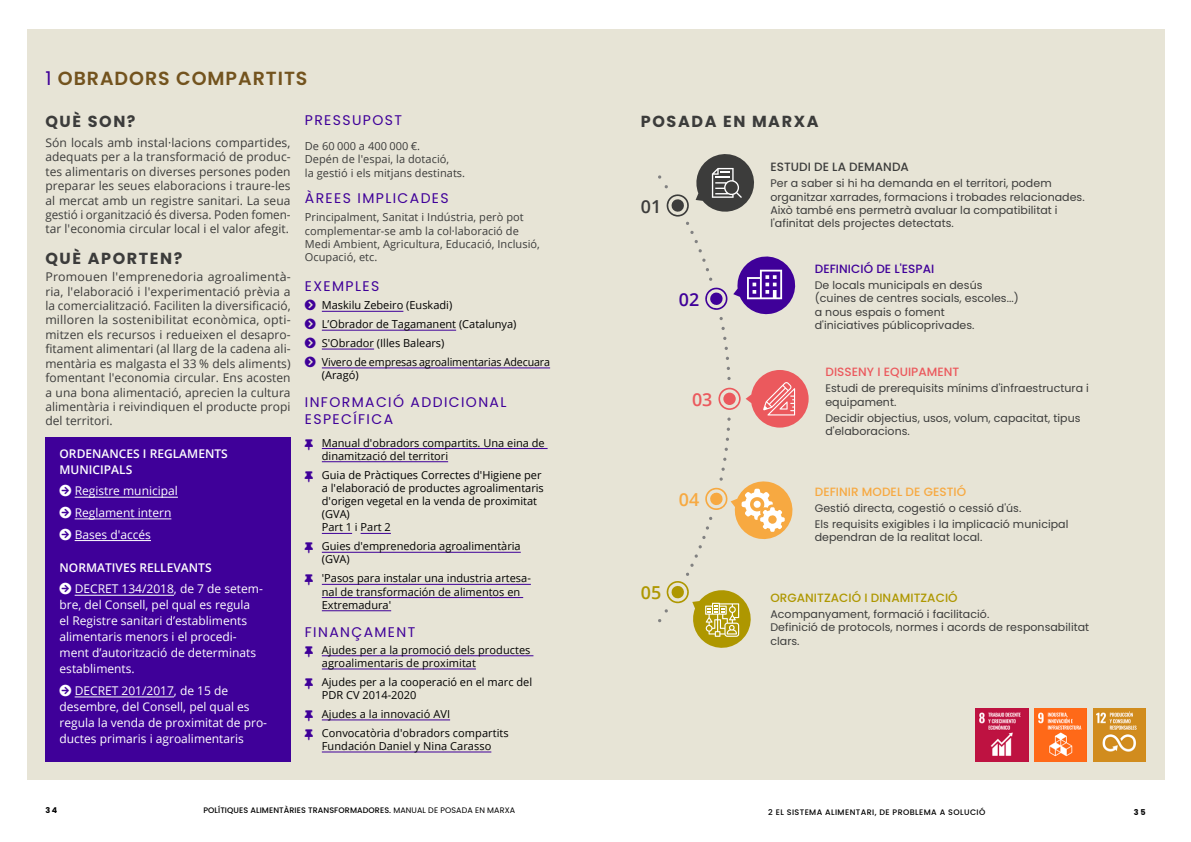
<style>
.page{position:relative;width:1191px;height:842px;background:#fff}
.page>*{position:absolute;margin:0;border:0;box-sizing:border-box;transform-origin:0 0}
.t1{font:600 19px "Poppins";letter-spacing:.05em;color:#73531e}
.t2{font:600 17.9px "Open Sans";color:#3c3c3b}
.t3{font:600 17.9px "Open Sans";color:#3f0099}
.t4{font:600 17.9px "Open Sans";color:#eb595d}
.t5{font:600 17.9px "Open Sans";color:#f7a941}
.t6{font:600 17.9px "Open Sans";color:#ae9700}
.t7{font:700 16px "Poppins";letter-spacing:.1em;color:#3c3c3b}
.t8{font:14px/16.8px "Poppins";letter-spacing:.1em;color:#3f0099}
.t9{font:12px/14.4px "Open Sans";letter-spacing:.005em;color:#3c3c3b;text-align:justify}
.t10{font:12px/16px "Open Sans";color:#fff}
.t11{font:600 12px/16px "Open Sans";color:#fff}
.t12{font:500 12px "Poppins";letter-spacing:.005em;color:#ae9700}
.t13{font:500 12px "Poppins";letter-spacing:.005em;color:#f7a941}
.t14{font:500 12px "Poppins";letter-spacing:.005em;color:#3f0099}
.t15{font:500 12px "Poppins";letter-spacing:.005em;color:#eb595d}
.t16{font:500 12px "Poppins";letter-spacing:.005em;color:#3c3c3b}
.t17{font:11px/13.2px "Open Sans";color:#000}
.t18{font:11px/13.2px "Poppins";letter-spacing:.005em;color:#3c3c3b}
.t19{font:11px/13.2px "Open Sans";letter-spacing:.005em;color:#3c3c3b}
.t20{font:500 8px "Poppins";letter-spacing:.01em;color:#000}
.t21{font:500 8px "Poppins";letter-spacing:.05em;color:#000}
.t22{font:700 8px "Poppins";color:#000}
.s1{font-weight:400;color:#3f0099}
.s2{font-weight:400}
</style>
<div class="page">
<div style="left:27px;top:29px;width:1137px;height:751px;background:#e7e4d6"></div>
<div style="left:45px;top:437px;width:246px;height:324px;background:#3f0099"></div>
<svg style="left:721px;top:467px;width:4px;height:4px"></svg>
<svg style="left:721px;top:327px;width:4px;height:3px"></svg>
<svg style="left:690px;top:231px;width:4px;height:3px"></svg>
<svg style="left:658px;top:154px;width:96px;height:71px"></svg>
<svg style="left:718px;top:367px;width:90px;height:64px"></svg>
<svg style="left:698px;top:249px;width:98px;height:71px"></svg>
<svg style="left:658px;top:554px;width:93px;height:94px"></svg>
<svg style="left:698px;top:477px;width:95px;height:71px"></svg>
<hr style="left:322px;top:311px;width:81px;height:1px;background:#3f0099">
<hr style="left:322px;top:330px;width:134px;height:1px;background:#3f0099">
<hr style="left:322px;top:349px;width:52px;height:1px;background:#3f0099">
<hr style="left:322px;top:368px;width:228px;height:1px;background:#3f0099">
<hr style="left:322px;top:448px;width:225px;height:1px;background:#3f0099">
<hr style="left:322px;top:462px;width:126px;height:1px;background:#3f0099">
<hr style="left:322px;top:533px;width:30px;height:1px;background:#3f0099">
<hr style="left:360px;top:533px;width:31px;height:1px;background:#3f0099">
<hr style="left:322px;top:552px;width:199px;height:1px;background:#3f0099">
<hr style="left:322px;top:584px;width:209px;height:1px;background:#3f0099">
<hr style="left:322px;top:597px;width:201px;height:1px;background:#3f0099">
<hr style="left:322px;top:611px;width:69px;height:1px;background:#3f0099">
<hr style="left:322px;top:656px;width:211px;height:1px;background:#3f0099">
<hr style="left:322px;top:669px;width:154px;height:1px;background:#3f0099">
<hr style="left:322px;top:720px;width:128px;height:1px;background:#3f0099">
<hr style="left:322px;top:752px;width:169px;height:1px;background:#3f0099">
<img style="left:975px;top:709px;width:53px;height:52px">
<img style="left:1034px;top:709px;width:52px;height:52px">
<img style="left:1093px;top:709px;width:52px;height:52px">
<hr style="left:75px;top:497px;width:103px;height:1px;background:#fff">
<hr style="left:75px;top:519px;width:96px;height:1px;background:#fff">
<hr style="left:75px;top:540px;width:76px;height:1px;background:#fff">
<hr style="left:75px;top:595px;width:99px;height:1px;background:#fff">
<hr style="left:75px;top:697px;width:99px;height:1px;background:#fff">
<h1 class="t1" style="left:45px;top:67px;width:264px"><span class="s1">1</span> OBRADORS COMPARTITS</h1>
<h3 class="t7" style="left:45px;top:112px;width:92px">QUÈ SON?</h3>
<p class="t8" style="left:305px;top:112px;width:99px">PRESSUPOST</p>
<p class="t9" style="left:45px;top:135px;width:247px">Són locals amb instal·lacions compartides, adequats per a la transformació de produc&shy;tes alimentaris on diverses persones poden preparar les seues elaboracions i traure-les al mercat amb un registre sanitari. La seua gestió i organització és diversa. Poden fomen&shy;tar l'economia circular local i el valor afegit.</p>
<h3 class="t7" style="left:45px;top:249px;width:139px">QUÈ APORTEN?</h3>
<p class="t9" style="left:45px;top:269px;width:247px">Promouen l'emprenedoria agroalimentà&shy;ria, l'elaboració i l'experimentació prèvia a la comercialització. Faciliten la diversificació, milloren la sostenibilitat econòmica, opti&shy;mitzen els recursos i redueixen el desapro&shy;fitament alimentari (al llarg de la cadena ali&shy;mentària es malgasta el 33 % dels aliments) fomentant l'economia circular. Ens acosten a una bona alimentació, aprecien la cultura alimentària i reivindiquen el producte propi del territori.</p>
<p class="t11" style="left:60px;top:445px;width:170px">ORDENANCES I REGLAMENTS<br>MUNICIPALS</p>
<p class="t10" style="left:60px;top:482px;width:120px">□●▼ Registre municipal</p>
<p class="t10" style="left:60px;top:504px;width:113px">□●▼ Reglament intern</p>
<p class="t10" style="left:60px;top:526px;width:93px">□●▼ Bases d'accés</p>
<p class="t11" style="left:60px;top:559px;width:154px">NORMATIVES RELLEVANTS</p>
<p class="t10" style="left:60px;top:581px;width:205px">□●▼ DECRET 134/2018, de 7 de setem&shy;bre, del Consell, pel qual es regula el Registre sanitari d’establiments alimentaris menors i el procedi&shy;ment d’autorització de determinats establiments.</p>
<p class="t10" style="left:60px;top:682px;width:209px">□●▼ DECRET 201/2017, de 15 de desembre, del Consell, pel qual es regula la venda de proximitat de pro&shy;ductes primaris i agroalimentaris</p>
<p class="t19" style="left:305px;top:139px;width:162px">De 60 000 a 400 000 €.<br>Depén de l'espai, la dotació,<br>la gestió i els mitjans destinats.</p>
<p class="t8" style="left:305px;top:190px;width:145px">ÀREES IMPLICADES</p>
<p class="t19" style="left:305px;top:210px;width:237px">Principalment, Sanitat i Indústria, però pot complementar-se amb la col·laboració de Medi Ambient, Agricultura, Educació, Inclusió, Ocupació, etc.</p>
<p class="t8" style="left:305px;top:278px;width:76px">EXEMPLES</p>
<p class="t17" style="left:322px;top:296px;width:230px;line-height:18.9px">Maskilu Zebeiro (Euskadi)<br>L’Obrador de Tagamanent (Catalunya)<br>S'Obrador (Illes Balears)<br>Vivero de empresas agroalimentarias Adecuara</p>
<p class="t17" style="left:322px;top:368px;width:38px">(Aragó)</p>
<p class="t8" style="left:305px;top:394px;width:203px">INFORMACIÓ ADDICIONAL<br>ESPECÍFICA</p>
<p class="t17" style="left:322px;top:436px;width:224px">Manual d'obradors compartits. Una eina de dinamització del territori</p>
<p class="t17" style="left:322px;top:468px;width:223px">Guia de Pràctiques Correctes d'Higiene per a l'elaboració de productes agroalimentaris d'origen vegetal en la venda de proximitat (GVA)<br>Part 1 i Part 2</p>
<p class="t17" style="left:322px;top:539px;width:200px">Guies d'emprenedoria agroalimentària (GVA)</p>
<p class="t17" style="left:322px;top:571px;width:210px">'Pasos para instalar una industria artesa&shy;nal de transformación de alimentos en<br>Extremadura'</p>
<p class="t8" style="left:305px;top:624px;width:112px">FINANÇAMENT</p>
<p class="t17" style="left:322px;top:643px;width:210px">Ajudes per a la promoció dels productes agroalimentaris de proximitat</p>
<p class="t17" style="left:322px;top:675px;width:212px">Ajudes per a la cooperació en el marc del<br>PDR CV 2014-2020</p>
<p class="t17" style="left:322px;top:704px;width:188px;line-height:18.9px">Ajudes a la innovació AVI<br>Convocatòria d'obradors compartits</p>
<p class="t17" style="left:322px;top:739px;width:171px">Fundación Daniel y Nina Carasso</p>
<h3 class="t7" style="left:641px;top:112px;width:179px">POSADA EN MARXA</h3>
<h2 class="t2" style="left:641px;top:194px;width:22px">01</h2>
<h2 class="t3" style="left:679px;top:287px;width:22px">02</h2>
<h2 class="t4" style="left:692px;top:387px;width:22px">03</h2>
<h2 class="t5" style="left:679px;top:487px;width:22px">04</h2>
<h2 class="t6" style="left:641px;top:580px;width:22px">05</h2>
<p class="t16" style="left:770px;top:160px;width:140px">ESTUDI DE LA DEMANDA</p>
<p class="t18" style="left:770px;top:177px;width:316px">Per a saber si hi ha demanda en el territori, podem organitzar xarrades, formacions i trobades relacionades.<br>Això també ens permetrà avaluar la compatibilitat i l'afinitat dels projectes detectats.</p>
<p class="t14" style="left:814px;top:262px;width:121px">DEFINICIÓ DE L'ESPAI</p>
<p class="t18" style="left:814px;top:279px;width:206px">De locals municipals en desús (cuines de centres socials, escoles...) a nous espais o foment<br>d'iniciatives públicoprivades.</p>
<p class="t15" style="left:825px;top:365px;width:135px">DISSENY I EQUIPAMENT</p>
<p class="t18" style="left:825px;top:382px;width:265px">Estudi de prerequisits mínims d'infraestructura i equipament.</p>
<p class="t18" style="left:825px;top:411px;width:256px">Decidir objectius, usos, volum, capacitat, tipus d'elaboracions.</p>
<p class="t13" style="left:814px;top:485px;width:153px">DEFINIR MODEL DE GESTIÓ</p>
<p class="t18" style="left:814px;top:500px;width:255px;line-height:16px">Gestió directa, cogestió o cessió d'ús.<br>Els requisits exigibles i la implicació municipal</p>
<p class="t18" style="left:814px;top:531px;width:169px">dependran de la realitat local.</p>
<p class="t12" style="left:770px;top:591px;width:189px">ORGANITZACIÓ I DINAMITZACIÓ</p>
<p class="t18" style="left:770px;top:608px;width:320px">Acompanyament, formació i facilitació.<br>Definició de protocols, normes i acords de responsabilitat clars.</p>
<p class="t22" style="left:45px;top:805px;width:13px">34</p>
<p class="t20" style="left:203px;top:805px;width:313px">POLÍTIQUES ALIMENTÀRIES TRANSFORMADORES. <span class="s2">MANUAL DE POSADA EN MARXA</span></p>
<p class="t21" style="left:768px;top:807px;width:219px">2 EL SISTEMA ALIMENTARI, DE PROBLEMA A SOLUCIÓ</p>
<p class="t22" style="left:1134px;top:807px;width:13px">35</p>
</div>
